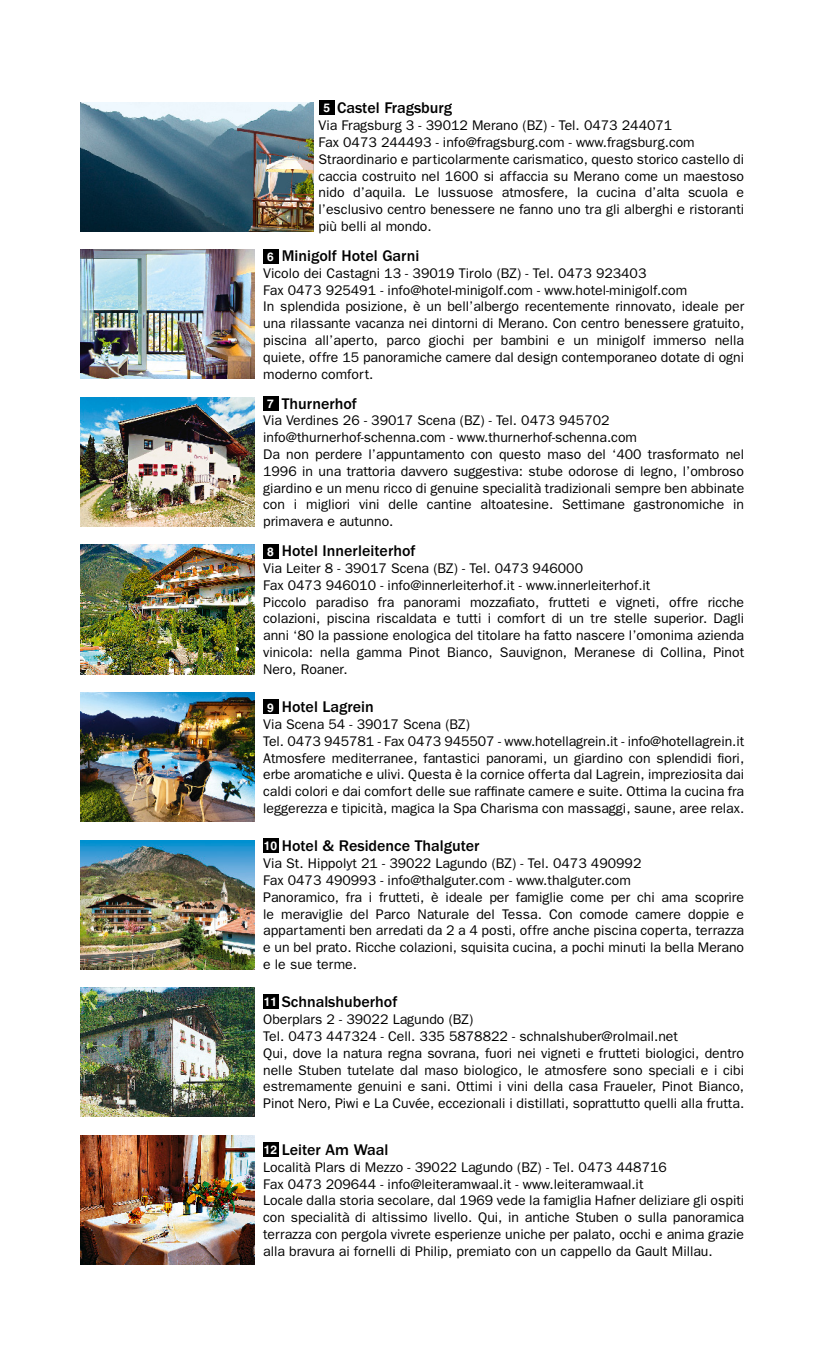
<style>
.page{position:relative;width:823px;height:1361px;background:#fff}
.page>*{position:absolute;margin:0;border:0;box-sizing:border-box;transform-origin:0 0}
.t1{font:500 16px "ITC Franklin Gothic Std";color:#000}
.t2{font:14px/16.8px "Franklin Gothic";color:#000}
.t3{font:700 12px "Helvetica";color:#fff}
</style>
<div class="page">
<img style="left:80px;top:102px;width:233px;height:129px">
<img style="left:80px;top:250px;width:174px;height:129px">
<img style="left:80px;top:397px;width:174px;height:129px">
<img style="left:80px;top:545px;width:174px;height:129px">
<img style="left:80px;top:692px;width:174px;height:130px">
<img style="left:80px;top:840px;width:174px;height:129px">
<img style="left:80px;top:987px;width:174px;height:130px">
<img style="left:80px;top:1135px;width:174px;height:129px">
<div style="left:319px;top:101px;width:15px;height:14px;background:#000"></div>
<div style="left:263px;top:249px;width:15px;height:15px;background:#000"></div>
<div style="left:263px;top:396px;width:15px;height:14px;background:#000"></div>
<div style="left:263px;top:545px;width:15px;height:14px;background:#000"></div>
<div style="left:263px;top:700px;width:15px;height:14px;background:#000"></div>
<div style="left:263px;top:838px;width:15px;height:15px;background:#000"></div>
<div style="left:263px;top:994px;width:15px;height:15px;background:#000"></div>
<div style="left:263px;top:1142px;width:15px;height:15px;background:#000"></div>
<p class="t1" style="left:337px;top:99px;width:116px">Castel Fragsburg</p>
<p class="t2" style="left:318px;top:117px;width:427px">Via Fragsburg 3 - 39012 Merano (BZ) - Tel. 0473 244071<br>Fax 0473 244493 - info@fragsburg.com - www.fragsburg.com Straordinario e particolarmente carismatico, questo storico castello di caccia costruito nel 1600 si affaccia su Merano come un maestoso nido d’aquila. Le lussuose atmosfere, la cucina d’alta scuola e l’esclusivo centro benessere ne fanno uno tra gli alberghi e ristoranti più belli al mondo.</p>
<p class="t1" style="left:281px;top:247px;width:139px">Minigolf Hotel Garni</p>
<p class="t2" style="left:263px;top:264px;width:482px">Vicolo dei Castagni 13 - 39019 Tirolo (BZ) - Tel. 0473 923403<br>Fax 0473 925491 - info@hotel-minigolf.com - www.hotel-minigolf.com<br>In splendida posizione, è un bell’albergo recentemente rinnovato, ideale per una rilassante vacanza nei dintorni di Merano. Con centro benessere gratuito, piscina all’aperto, parco giochi per bambini e un minigolf immerso nella quiete, offre 15 panoramiche camere dal design contemporaneo dotate di ogni moderno comfort.</p>
<p class="t1" style="left:281px;top:394px;width:77px">Thurnerhof</p>
<p class="t2" style="left:263px;top:412px;width:482px">Via Verdines 26 - 39017 Scena (BZ) - Tel. 0473 945702 info@thurnerhof-schenna.com - www.thurnerhof-schenna.com<br>Da non perdere l’appuntamento con questo maso del ‘400 trasformato nel 1996 in una trattoria davvero suggestiva: stube odorose di legno, l’ombroso giardino e un menu ricco di genuine specialità tradizionali sempre ben abbinate con i migliori vini delle cantine altoatesine. Settimane gastronomiche in primavera e autunno.</p>
<p class="t1" style="left:281px;top:542px;width:135px">Hotel Innerleiterhof</p>
<p class="t2" style="left:263px;top:559px;width:482px">Via Leiter 8 - 39017 Scena (BZ) - Tel. 0473 946000<br>Fax 0473 946010 - info@innerleiterhof.it - www.innerleiterhof.it<br>Piccolo paradiso fra panorami mozzafiato, frutteti e vigneti, offre ricche colazioni, piscina riscaldata e tutti i comfort di un tre stelle superior. Dagli anni ‘80 la passione enologica del titolare ha fatto nascere l’omonima azienda vinicola: nella gamma Pinot Bianco, Sauvignon, Meranese di Collina, Pinot Nero, Roaner.</p>
<p class="t1" style="left:281px;top:698px;width:93px">Hotel Lagrein</p>
<p class="t2" style="left:263px;top:715px;width:482px">Via Scena 54 - 39017 Scena (BZ)<br>Tel. 0473 945781 - Fax 0473 945507 - www.hotellagrein.it - info@hotellagrein.it Atmosfere mediterranee, fantastici panorami, un giardino con splendidi fiori, erbe aromatiche e ulivi. Questa è la cornice offerta dal Lagrein, impreziosita dai caldi colori e dai comfort delle sue raffinate camere e suite. Ottima la cucina fra leggerezza e tipicità, magica la Spa Charisma con massaggi, saune, aree relax.</p>
<p class="t1" style="left:281px;top:837px;width:199px">Hotel &amp; Residence Thalguter</p>
<p class="t2" style="left:263px;top:855px;width:482px">Via St. Hippolyt 21 - 39022 Lagundo (BZ) - Tel. 0473 490992<br>Fax 0473 490993 - info@thalguter.com - www.thalguter.com<br>Panoramico, fra i frutteti, è ideale per famiglie come per chi ama scoprire le meraviglie del Parco Naturale del Tessa. Con comode camere doppie e appartamenti ben arredati da 2 a 4 posti, offre anche piscina coperta, terrazza e un bel prato. Ricche colazioni, squisita cucina, a pochi minuti la bella Merano e le sue terme.</p>
<p class="t1" style="left:281px;top:993px;width:117px">Schnalshuberhof</p>
<p class="t2" style="left:263px;top:1010px;width:482px">Oberplars 2 - 39022 Lagundo (BZ)<br>Tel. 0473 447324 - Cell. 335 5878822 - schnalshuber@rolmail.net<br>Qui, dove la natura regna sovrana, fuori nei vigneti e frutteti biologici, dentro nelle Stuben tutelate dal maso biologico, le atmosfere sono speciali e i cibi estremamente genuini e sani. Ottimi i vini della casa Fraueler, Pinot Bianco, Pinot Nero, Piwi e La Cuvée, eccezionali i distillati, soprattutto quelli alla frutta.</p>
<p class="t1" style="left:281px;top:1140px;width:108px">Leiter Am Waal</p>
<p class="t2" style="left:263px;top:1158px;width:482px">Località Plars di Mezzo - 39022 Lagundo (BZ) - Tel. 0473 448716<br>Fax 0473 209644 - info@leiteramwaal.it - www.leiteramwaal.it<br>Locale dalla storia secolare, dal 1969 vede la famiglia Hafner deliziare gli ospiti con specialità di altissimo livello. Qui, in antiche Stuben o sulla panoramica terrazza con pergola vivrete esperienze uniche per palato, occhi e anima grazie alla bravura ai fornelli di Philip, premiato con un cappello da Gault Millau.</p>
<p class="t3" style="left:323px;top:101px;width:8px">5</p>
<p class="t3" style="left:267px;top:250px;width:8px">6</p>
<p class="t3" style="left:267px;top:396px;width:8px">7</p>
<p class="t3" style="left:267px;top:545px;width:8px">8</p>
<p class="t3" style="left:267px;top:700px;width:8px">9</p>
<p class="t3" style="left:264px;top:839px;width:15px">10</p>
<p class="t3" style="left:264px;top:995px;width:15px">11</p>
<p class="t3" style="left:264px;top:1143px;width:15px">12</p>
</div>
